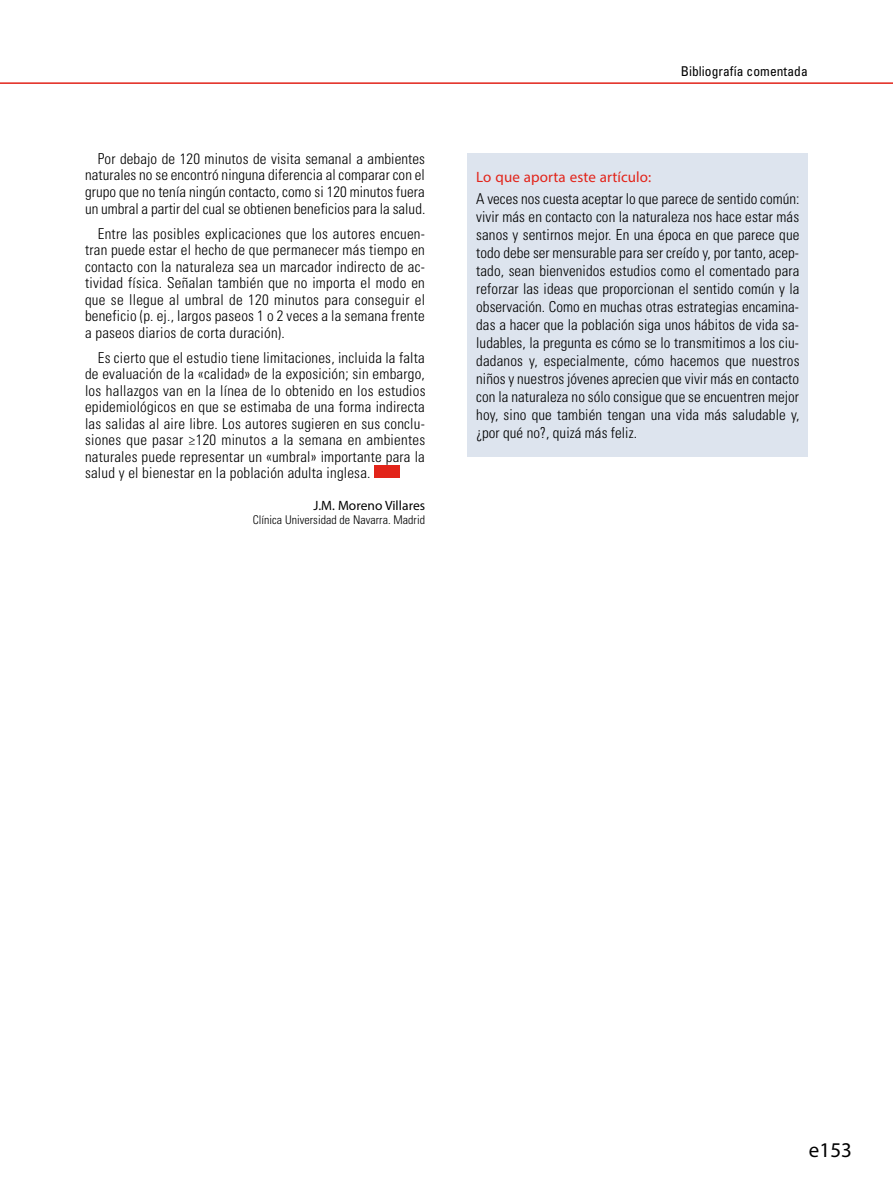
<style>
.page{position:relative;width:893px;height:1191px;background:#fff}
.page>*{position:absolute;margin:0;border:0;box-sizing:border-box;transform-origin:0 0}
.t1{font:21px "Myriad Pro";color:#000}
.t2{font:300 condensed 15px/16.5px "Univers LT Std";letter-spacing:.01em;color:#000;text-align:justify}
.t3{font:15px "Myriad Pro";letter-spacing:.005em;color:#e2241a}
.t4{font:condensed 13.5px "Univers LT Std";letter-spacing:.005em;color:#000}
.t5{font:13.5px "Myriad Pro";letter-spacing:.005em;color:#000}
.t6{font:300 condensed 12px "Univers LT Std";letter-spacing:.005em;color:#000}
</style>
<div class="page">
<hr style="left:0;top:82px;width:893px;height:2px;background:#e2241a">
<div style="left:375px;top:465px;width:25px;height:13px;background:#e2241a"></div>
<div style="left:468px;top:153px;width:340px;height:303px;background:#dde4ee"></div>
<p class="t2" style="left:85px;top:150px;width:342px;text-indent:13px">Por debajo de 120 minutos de visita semanal a ambientes naturales no se encontró ninguna diferencia al comparar con el grupo que no tenía ningún contacto, como si 120 minutos fuera un umbral a partir del cual se obtienen beneficios para la salud.</p>
<p class="t2" style="left:85px;top:225px;width:342px;text-indent:13px">Entre las posibles explicaciones que los autores encuen&shy;tran puede estar el hecho de que permanecer más tiempo en contacto con la naturaleza sea un marcador indirecto de ac&shy;tividad física. Señalan también que no importa el modo en que se llegue al umbral de 120 minutos para conseguir el beneficio (p. ej., largos paseos 1 o 2 veces a la semana frente a paseos diarios de corta duración).</p>
<p class="t2" style="left:85px;top:349px;width:342px;text-indent:13px">Es cierto que el estudio tiene limitaciones, incluida la falta de evaluación de la «calidad» de la exposición; sin embargo, los hallazgos van en la línea de lo obtenido en los estudios epidemiológicos en que se estimaba de una forma indirecta las salidas al aire libre. Los autores sugieren en sus conclu&shy;siones que pasar ≥120 minutos a la semana en ambientes naturales puede representar un «umbral» importante para la salud y el bienestar en la población adulta inglesa.</p>
<p class="t5" style="left:314px;top:497px;width:113px">J.M. Moreno Villares</p>
<p class="t6" style="left:253px;top:512px;width:174px">Clínica Universidad de Navarra. Madrid</p>
<p class="t4" style="left:681px;top:63px;width:129px">Bibliografía comentada</p>
<p class="t3" style="left:476px;top:168px;width:177px">Lo que aporta este artículo:</p>
<p class="t2" style="left:476px;top:190px;width:325px;line-height:18px">A veces nos cuesta aceptar lo que parece de sentido común: vivir más en contacto con la naturaleza nos hace estar más sanos y sentirnos mejor. En una época en que parece que todo debe ser mensurable para ser creído y, por tanto, acep&shy;tado, sean bienvenidos estudios como el comentado para reforzar las ideas que proporcionan el sentido común y la observación. Como en muchas otras estrategias encamina&shy;das a hacer que la población siga unos hábitos de vida sa&shy;ludables, la pregunta es cómo se lo transmitimos a los ciu&shy;dadanos y, especialmente, cómo hacemos que nuestros niños y nuestros jóvenes aprecien que vivir más en contacto con la naturaleza no sólo consigue que se encuentren mejor hoy, sino que también tengan una vida más saludable y, ¿por qué no?, quizá más feliz.</p>
<h1 class="t1" style="left:809px;top:1136px;width:45px">e153</h1>
</div>
